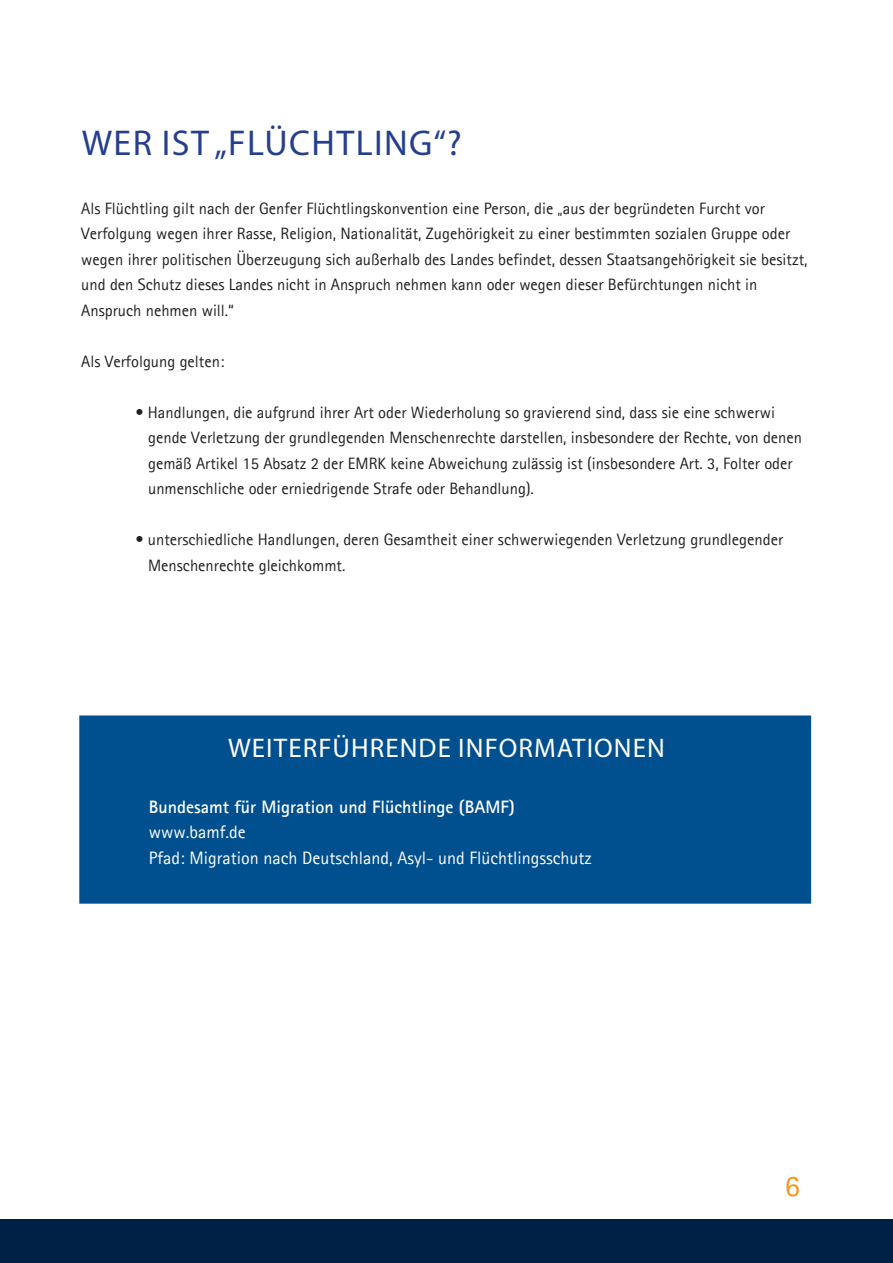
<style>
.page{position:relative;width:893px;height:1263px;background:#fff}
.page>*{position:absolute;margin:0;border:0;box-sizing:border-box;transform-origin:0 0}
.t1{font:36px "Myriad Pro";letter-spacing:.04em;color:#253f8e}
.t2{font:30px "Agfa Rotis Sans Serif";color:#f7931d}
.t3{font:27px "Myriad Pro";letter-spacing:.04em;color:#fff}
.t4{font:18px "Agfa Rotis Sans Serif";color:#fff}
.t5{font:700 18px "Agfa Rotis Sans Serif";color:#fff}
.t6{font:16.5px/25.5px "Agfa Rotis Sans Serif";color:#231f20}
</style>
<div class="page">
<div style="left:79px;top:715px;width:732px;height:189px;background:#004f8f;border:2px solid #004f8f"></div>
<div style="left:0;top:1219px;width:893px;height:44px;background:#002146"></div>
<p class="t1" style="left:82px;top:120px;width:382px">WER IST „FLÜCHTLING“?</p>
<p class="t6" style="left:81px;top:195px;width:728px">Als Flüchtling gilt nach der Genfer Flüchtlingskonvention eine Person, die „aus der begründeten Furcht vor Verfolgung wegen ihrer Rasse, Religion, Nationalität, Zugehörigkeit zu einer bestimmten sozialen Gruppe oder wegen ihrer politischen Überzeugung sich außerhalb des Landes befindet, dessen Staatsangehörigkeit sie besitzt, und den Schutz dieses Landes nicht in Anspruch nehmen kann oder wegen dieser Befürchtungen nicht in Anspruch nehmen will.“</p>
<p class="t6" style="left:81px;top:348px;width:144px">Als Verfolgung gelten:</p>
<p class="t6" style="left:148px;top:399px;width:655px;text-indent:-13px">• Handlungen, die aufgrund ihrer Art oder Wiederholung so gravierend sind, dass sie eine schwerwi gende Verletzung der grundlegenden Menschenrechte darstellen, insbesondere der Rechte, von denen gemäß Artikel 15 Absatz 2 der EMRK keine Abweichung zulässig ist (insbesondere Art. 3, Folter oder unmenschliche oder erniedrigende Strafe oder Behandlung).</p>
<p class="t6" style="left:148px;top:527px;width:637px;text-indent:-13px">• unterschiedliche Handlungen, deren Gesamtheit einer schwerwiegenden Verletzung grundlegender<br>Menschenrechte gleichkommt.</p>
<p class="t3" style="left:228px;top:731px;width:438px">WEITERFÜHRENDE INFORMATIONEN</p>
<p class="t5" style="left:149px;top:795px;width:367px">Bundesamt für Migration und Flüchtlinge (BAMF)</p>
<p class="t4" style="left:149px;top:821px;width:98px">www.bamf.de</p>
<p class="t4" style="left:149px;top:847px;width:444px">Pfad: Migration nach Deutschland, Asyl- und Flüchtlingsschutz</p>
<p class="t2" style="left:785px;top:1168px;width:16px">6</p>
</div>
